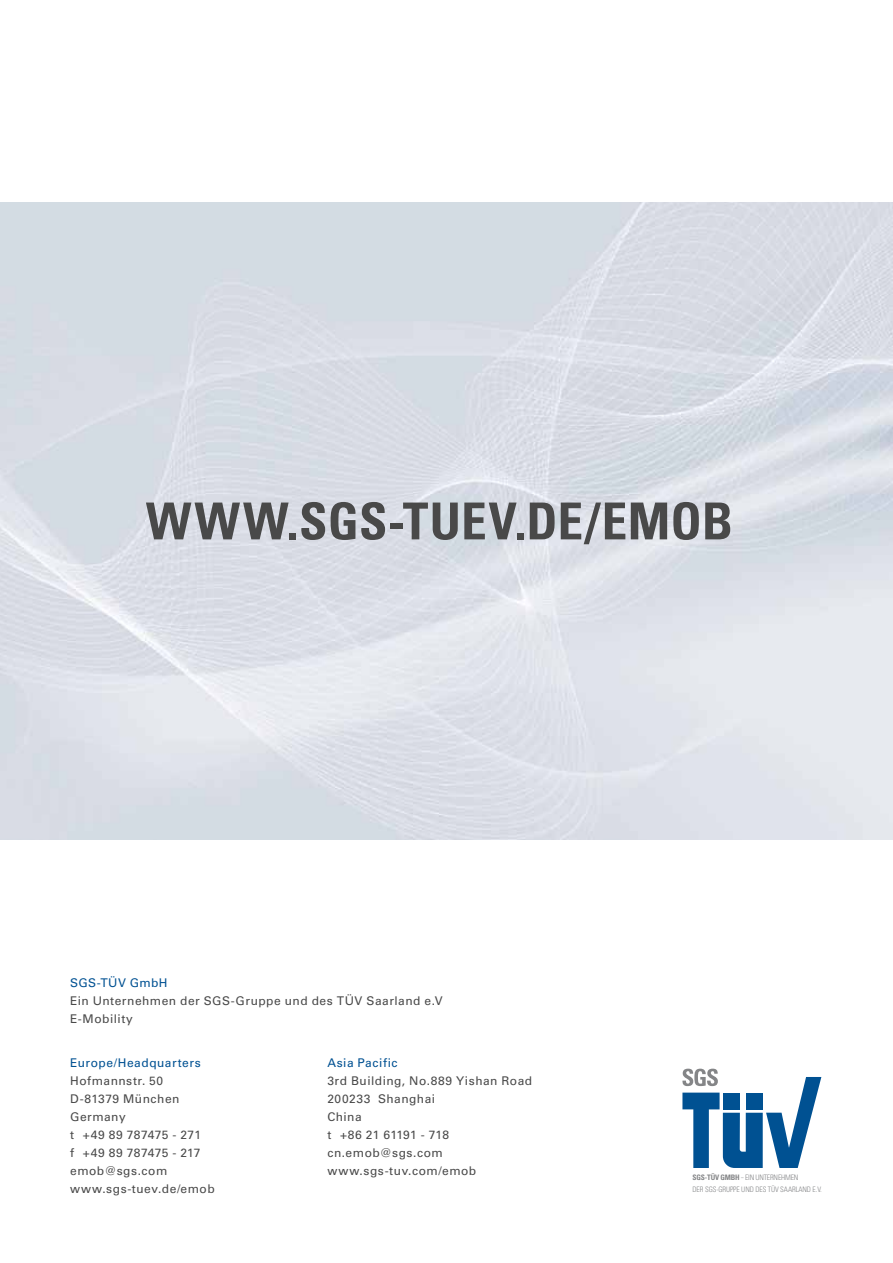
<style>
.page{position:relative;width:893px;height:1263px;background:#fff}
.page>*{position:absolute;margin:0;border:0;box-sizing:border-box;transform-origin:0 0}
.t1{font:700 condensed 51px "Univers LT Std";color:#494949}
.t2{font:12px/18px "Univers LT Std";letter-spacing:.04em;color:#494949}
.t3{font:12px "Univers LT Std";letter-spacing:.04em;color:#005192}
.t4{font:300 condensed 7.5px/12.1px "Univers LT Std";letter-spacing:-.01em;color:#848587;scale:.69 1}
.s1{font-weight:700}
</style>
<div class="page">
<svg style="left:682px;top:1069px;width:139px;height:99px"></svg>
<h1 class="t1" style="left:146px;top:490px;width:49px">WWW</h1>
<h1 class="t1" style="left:287px;top:490px;width:441px">.SGS-TUEV.DE/EMOB</h1>
<p class="t3" style="left:70px;top:975px;width:99px">SGS-TÜV GmbH</p>
<p class="t2" style="left:70px;top:991px;width:374px">Ein Unternehmen der SGS-Gruppe und des TÜV Saarland e.V<br>E-Mobility</p>
<p class="t3" style="left:70px;top:1055px;width:132px">Europe/Headquarters</p>
<p class="t2" style="left:70px;top:1071px;width:146px">Hofmannstr. 50<br>D-81379 München<br>Germany<br>t +49 89 787475 - 271<br>f +49 89 787475 - 217 emob@sgs.com www.sgs-tuev.de/emob</p>
<p class="t3" style="left:327px;top:1055px;width:72px">Asia Pacific</p>
<p class="t2" style="left:327px;top:1071px;width:206px">3rd Building, No.889 Yishan Road<br>200233 Shanghai<br>China<br>t +86 21 61191 - 718 cn.emob@sgs.com www.sgs-tuv.com/emob</p>
<p class="t4" style="left:693px;top:1171px;width:189px"><span class="s1">SGS-TÜV GMBH</span> – EIN UNTERNEHMEN<br>DER SGS-GRUPPE UND DES TÜV SAARLAND E.V.</p>
</div>
